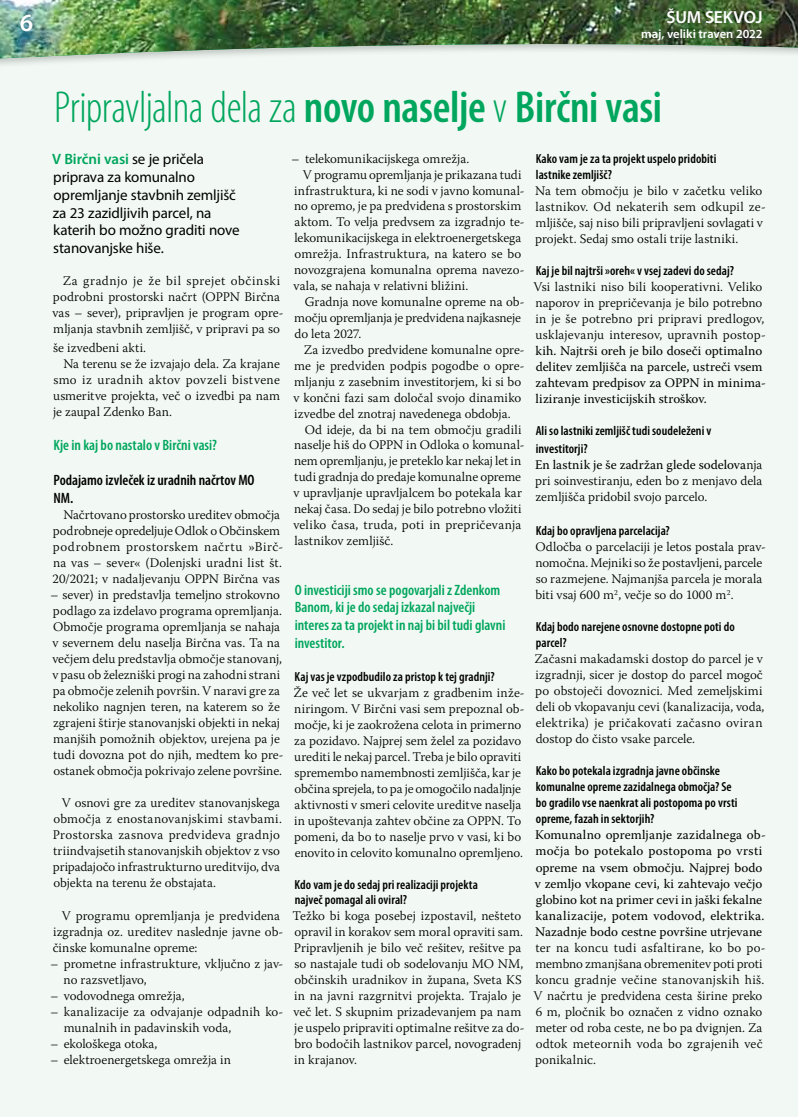
<style>
.page{position:relative;width:798px;height:1117px;background:#fff}
.page>*{position:absolute;margin:0;border:0;box-sizing:border-box;transform-origin:0 0}
.t1{font:600 condensed 45px "Myriad Pro";letter-spacing:-.01em;color:#00a65d}
.t2{font:600 25px "Myriad Pro";color:#fff}
.t3{font:600 17.5px "Myriad Pro";letter-spacing:-.01em;color:#fff}
.t4{font:600 condensed 15px/17.6px "Myriad Pro";color:#00a65d}
.t5{font:15px/17.8px "Myriad Pro";letter-spacing:-.01em;color:#000}
.t6{font:600 condensed 15px/17.8px "Myriad Pro";letter-spacing:-.005em;color:#000}
.t7{font:300 13.12px/16px "Warnock Pro";letter-spacing:.005em;color:#000}
.t8{font:600 condensed 13.12px/16px "Myriad Pro";letter-spacing:.005em;color:#000}
.t9{font:13.12px/16px "Warnock Pro";letter-spacing:.005em;color:#000}
.t10{font:300 13.12px "Warnock Pro";letter-spacing:-.015em;color:#000}
.t11{font:300 13.12px "Warnock Pro";letter-spacing:.035em;color:#000}
.t12{font:600 12.5px "Myriad Pro";color:#fff}
.s1{font-weight:300}
.s2{font-weight:600;color:#00a65d}
.s3{font-weight:400}
</style>
<div class="page">
<div style="left:0;top:94px;width:797px;height:1022px;background:#f2f9f4"></div>
<div style="left:0;top:76px;width:797px;height:18px;background:#f2f9f4"></div>
<img style="left:0;top:0;width:797px;height:76px">
<h2 class="t2" style="left:20px;top:6px;width:15px">6</h2>
<h3 class="t3" style="left:666px;top:6px;width:97px">ŠUM SEKVOJ</h3>
<p class="t12" style="left:641px;top:26px;width:123px">maj, veliki traven 2022</p>
<h1 class="t1" style="left:54px;top:80px;width:609px"><span class="s1">Pripravljalna dela za</span> novo naselje <span class="s1">v</span> Birčni vasi</h1>
<p class="t5" style="left:52px;top:150px;width:189px"><span class="s2">V Birčni vasi</span> se je pričela priprava za komunalno opremljanje stavbnih zemljišč za 23 zazidljivih parcel, na katerih bo možno graditi nove stanovanjske hiše.</p>
<p class="t7" style="left:52px;top:273px;width:232px;text-align:center">Za gradnjo je že bil sprejet občinski podrobni prostorski načrt (OPPN Birčna vas – sever), pripravljen je program opre&shy;mljanja stavbnih zemljišč, v pripravi pa so</p>
<p class="t7" style="left:53px;top:339px;width:94px">še izvedbeni akti.</p>
<p class="t7" style="left:63px;top:355px;width:218px">Na terenu se že izvajajo dela. Za krajane</p>
<p class="t11" style="left:53px;top:371px;width:228px">smo iz uradnih aktov povzeli bistvene</p>
<p class="t7" style="left:53px;top:387px;width:228px">usmeritve projekta, več o izvedbi pa nam</p>
<p class="t7" style="left:53px;top:403px;width:120px">je zaupal Zdenko Ban.</p>
<p class="t4" style="left:53px;top:435px;width:165px">Kje in kaj bo nastalo v Birčni vasi?</p>
<p class="t6" style="left:53px;top:471px;width:202px">Podajamo izvleček iz uradnih načrtov MO<br>NM.</p>
<p class="t7" style="left:52px;top:506px;width:232px;text-align:center">Načrtovano prostorsko ureditev območja podrobneje opredeljuje Odlok o Občinskem podrobnem prostorskem načrtu »Birč&shy;na vas – sever« (Dolenjski uradni list št.<br>20/2021; v nadaljevanju OPPN Birčna vas</p>
<p class="t7" style="left:50px;top:586px;width:234px">– sever) in predstavlja temeljno strokovno podlago za izdelavo programa opremljanja.<br>Območje programa opremljanja se nahaja v severnem delu naselja Birčna vas. Ta na večjem delu predstavlja območje stanovanj, v pasu ob železniški progi na zahodni strani pa območje zelenih površin. V naravi gre za nekoliko nagnjen teren, na katerem so že zgrajeni štirje stanovanjski objekti in nekaj manjših pomožnih objektov, urejena pa je tudi dovozna pot do njih, medtem ko pre&shy;ostanek območja pokrivajo zelene površine.</p>
<p class="t7" style="left:53px;top:794px;width:231px;text-indent:9px">V osnovi gre za ureditev stanovanjskega območja z enostanovanjskimi stavbami.<br>Prostorska zasnova predvideva gradnjo triindvajsetih stanovanjskih objektov z vso pripadajočo infrastrukturno ureditvijo, dva objekta na terenu že obstajata.</p>
<p class="t7" style="left:53px;top:906px;width:232px;text-indent:9px">V programu opremljanja je predvidena izgradnja oz. ureditev naslednje javne ob&shy;činske komunalne opreme:</p>
<p class="t7" style="left:64px;top:954px;width:221px;text-indent:-13px">– prometne infrastrukture, vključno z jav&shy;no razsvetljavo,</p>
<p class="t7" style="left:50px;top:986px;width:136px">– vodovodnega omrežja,</p>
<p class="t7" style="left:64px;top:1002px;width:221px;text-indent:-13px">– kanalizacije za odvajanje odpadnih ko&shy;munalnih in padavinskih voda,</p>
<p class="t7" style="left:50px;top:1034px;width:108px">– ekološkega otoka,</p>
<p class="t7" style="left:50px;top:1050px;width:182px">– elektroenergetskega omrežja in</p>
<p class="t7" style="left:291px;top:150px;width:179px">– telekomunikacijskega omrežja.</p>
<p class="t7" style="left:303px;top:166px;width:220px">V programu opremljanja je prikazana tudi</p>
<p class="t7" style="left:294px;top:182px;width:232px">infrastruktura, ki ne sodi v javno komunal-</p>
<p class="t7" style="left:294px;top:198px;width:228px">no opremo, je pa predvidena s prostorskim</p>
<p class="t7" style="left:294px;top:214px;width:231px">aktom. To velja predvsem za izgradnjo te-</p>
<p class="t7" style="left:294px;top:230px;width:228px">lekomunikacijskega in elektroenergetskega</p>
<p class="t7" style="left:294px;top:246px;width:228px">omrežja. Infrastruktura, na katero se bo</p>
<p class="t7" style="left:294px;top:261px;width:232px">novozgrajena komunalna oprema navezo-</p>
<p class="t7" style="left:293px;top:277px;width:176px">vala, se nahaja v relativni bližini.</p>
<p class="t7" style="left:305px;top:293px;width:221px">Gradnja nove komunalne opreme na ob-</p>
<p class="t10" style="left:294px;top:310px;width:228px">močju opremljanja je predvidena najkasneje</p>
<p class="t7" style="left:294px;top:325px;width:68px">do leta 2027.</p>
<p class="t7" style="left:304px;top:341px;width:222px">Za izvedbo predvidene komunalne opre-</p>
<p class="t7" style="left:294px;top:357px;width:232px">me je predviden podpis pogodbe o opre-</p>
<p class="t7" style="left:294px;top:373px;width:228px">mljanju z zasebnim investitorjem, ki si bo</p>
<p class="t7" style="left:293px;top:389px;width:229px">v končni fazi sam določal svojo dinamiko</p>
<p class="t7" style="left:294px;top:405px;width:218px">izvedbe del znotraj navedenega obdobja.</p>
<p class="t7" style="left:305px;top:421px;width:218px">Od ideje, da bi na tem območju gradili</p>
<p class="t7" style="left:294px;top:437px;width:232px">naselje hiš do OPPN in Odloka o komunal-</p>
<p class="t10" style="left:294px;top:453px;width:228px">nem opremljanju, je preteklo kar nekaj let in</p>
<p class="t7" style="left:294px;top:468px;width:228px">tudi gradnja do predaje komunalne opreme</p>
<p class="t7" style="left:293px;top:484px;width:230px">v upravljanje upravljalcem bo potekala kar</p>
<p class="t7" style="left:294px;top:500px;width:229px">nekaj časa. Do sedaj je bilo potrebno vložiti</p>
<p class="t7" style="left:293px;top:516px;width:229px">veliko časa, truda, poti in prepričevanja</p>
<p class="t7" style="left:294px;top:532px;width:100px">lastnikov zemljišč.</p>
<p class="t4" style="left:294px;top:580px;width:212px">O investiciji smo se pogovarjali z Zdenkom Banom, ki je do sedaj izkazal največji interes za ta projekt in naj bi bil tudi glavni investitor.</p>
<p class="t8" style="left:294px;top:668px;width:201px">Kaj vas je vzpodbudilo za pristop k tej gradnji?</p>
<p class="t7" style="left:293px;top:684px;width:232px">Že več let se ukvarjam z gradbenim inže&shy;niringom. V Birčni vasi sem prepoznal ob&shy;močje, ki je zaokrožena celota in primerno za pozidavo. Najprej sem želel za pozidavo urediti le nekaj parcel. Treba je bilo opraviti spremembo namembnosti zemljišča, kar je občina sprejela, to pa je omogočilo nadaljnje aktivnosti v smeri celovite ureditve naselja in upoštevanja zahtev občine za OPPN. To pomeni, da bo to naselje prvo v vasi, ki bo enovito in celovito komunalno opremljeno.</p>
<p class="t8" style="left:294px;top:875px;width:185px">Kdo vam je do sedaj pri realizaciji projekta največ pomagal ali oviral?</p>
<p class="t7" style="left:292px;top:907px;width:233px">Težko bi koga posebej izpostavil, nešteto opravil in korakov sem moral opraviti sam.<br>Pripravljenih je bilo več rešitev, rešitve pa so nastajale tudi ob sodelovanju MO NM, občinskih uradnikov in župana, Sveta KS in na javni razgrnitvi projekta. Trajalo je več let. S skupnim prizadevanjem pa nam je uspelo pripraviti optimalne rešitve za do&shy;bro bodočih lastnikov parcel, novogradenj in krajanov.</p>
<p class="t8" style="left:535px;top:150px;width:182px">Kako vam je za ta projekt uspelo pridobiti lastnike zemljišč?</p>
<p class="t7" style="left:535px;top:182px;width:232px">Na tem območju je bilo v začetku veliko lastnikov. Od nekaterih sem odkupil ze&shy;mljišče, saj niso bili pripravljeni sovlagati v projekt. Sedaj smo ostali trije lastniki.</p>
<p class="t8" style="left:535px;top:262px;width:199px">Kaj je bil najtrši »oreh« v vsej zadevi do sedaj?</p>
<p class="t7" style="left:533px;top:278px;width:234px">Vsi lastniki niso bili kooperativni. Veliko naporov in prepričevanja je bilo potrebno in je še potrebno pri pripravi predlogov, usklajevanju interesov, upravnih postop-</p>
<p class="t9" style="left:535px;top:342px;width:232px">kih. Najtrši oreh je bilo doseči optimalno delitev zemljišča na parcele, ustreči vsem zahtevam predpisov za OPPN in minima&shy;liziranje investicijskih stroškov.</p>
<p class="t8" style="left:535px;top:422px;width:177px;line-height:17.8px">Ali so lastniki zemljišč tudi soudeleženi v investitorji?</p>
<p class="t7" style="left:535px;top:456px;width:229px;text-align:justify"><span class="s3">En lastnik je še zadržan glede sodelova</span>nja pri soinvestiranju, eden bo z menjavo dela zemljišča pridobil svojo parcelo.</p>
<p class="t8" style="left:535px;top:522px;width:135px">Kdaj bo opravljena parcelacija?</p>
<p class="t7" style="left:535px;top:538px;width:232px">Odločba o parcelaciji je letos postala prav&shy;nomočna. Mejniki so že postavljeni, parcele so razmejene. Najmanjša parcela je morala biti vsaj 600 m<sup>2</sup>, večje so do 1000 m<sup>2</sup>.</p>
<p class="t8" style="left:535px;top:618px;width:200px">Kdaj bodo narejene osnovne dostopne poti do parcel?</p>
<p class="t7" style="left:534px;top:650px;width:231px">Začasni makadamski dostop do parcel je v izgradnji, sicer je dostop do parcel mogoč po obstoječi dovoznici. Med zemeljskimi deli ob vkopavanju cevi (kanalizacija, voda, elektrika) je pričakovati začasno oviran dostop do čisto vsake parcele.</p>
<p class="t8" style="left:535px;top:762px;width:203px">Kako bo potekala izgradnja javne občinske komunalne opreme zazidalnega območja? Se bo gradilo vse naenkrat ali postopoma po vrsti opreme, fazah in sektorjih?</p>
<p class="t9" style="left:534px;top:826px;width:232px">Komunalno opremljanje zazidalnega ob&shy;močja bo potekalo postopoma po vrsti opreme na vsem območju. Najprej bodo v zemljo vkopane cevi, ki zahtevajo večjo globino kot na primer cevi in jaški fekalne kanalizacije, potem vodovod, elektrika.<br>Nazadnje bodo cestne površine utrjevane</p>
<p class="t7" style="left:533px;top:938px;width:234px">ter na koncu tudi asfaltirane, ko bo po&shy;membno zmanjšana obremenitev poti proti koncu gradnje večine stanovanjskih hiš.<br>V načrtu je predvidena cesta širine preko 6 m, pločnik bo označen z vidno oznako meter od roba ceste, ne bo pa dvignjen. Za odtok meteornih voda bo zgrajenih več ponikalnic.</p>
</div>
